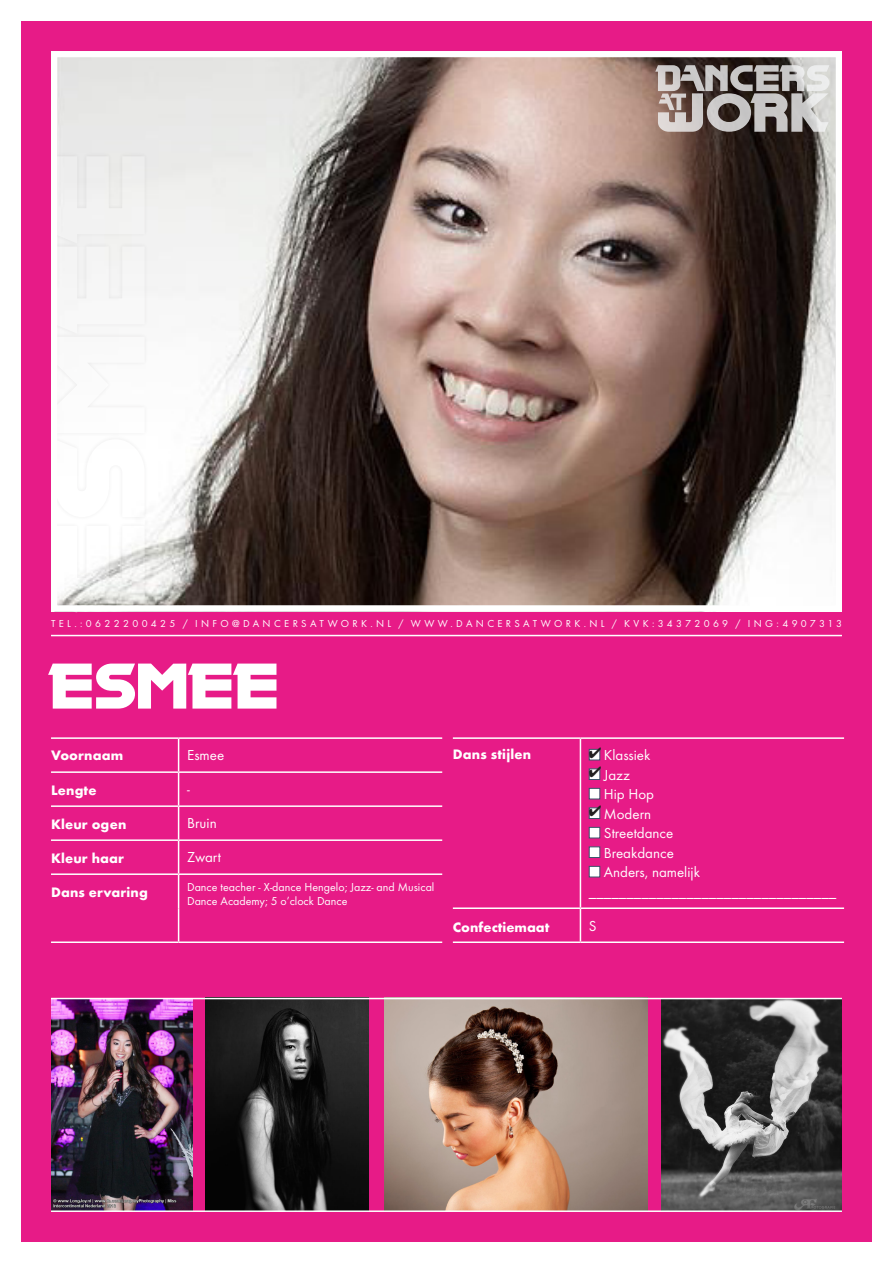
<style>
.page{position:relative;width:893px;height:1263px;background:#fff}
.page>*{position:absolute;margin:0;border:0;box-sizing:border-box;transform-origin:0 0}
.t1{font:75px "Blade";color:#fff}
._01_Info_danser{font:15px "Futura T";color:#fff}
.t2{font:700 14.25px "Futura T";letter-spacing:.01em;color:#fff}
._01_Info_danser-2{font:12px/14.4px "Futura T";color:#fff}
.t3{font:10.5px "Futura T";letter-spacing:.32em;color:#fff}
</style>
<div class="page">
<div style="left:21px;top:21px;width:851px;height:1221px;background:#e71b87"></div>
<hr style="left:51px;top:737px;width:128px;height:2px;background:#fff">
<hr style="left:179px;top:737px;width:263px;height:2px;background:#fff">
<hr style="left:178px;top:739px;width:1px;height:32px;background:#fff">
<hr style="left:51px;top:771px;width:128px;height:2px;background:#fff">
<hr style="left:179px;top:771px;width:263px;height:2px;background:#fff">
<hr style="left:178px;top:773px;width:1px;height:32px;background:#fff">
<hr style="left:51px;top:805px;width:128px;height:2px;background:#fff">
<hr style="left:179px;top:805px;width:263px;height:2px;background:#fff">
<hr style="left:178px;top:807px;width:1px;height:32px;background:#fff">
<hr style="left:51px;top:839px;width:128px;height:2px;background:#fff">
<hr style="left:179px;top:839px;width:263px;height:2px;background:#fff">
<hr style="left:178px;top:841px;width:1px;height:32px;background:#fff">
<hr style="left:51px;top:873px;width:128px;height:2px;background:#fff">
<hr style="left:179px;top:873px;width:263px;height:2px;background:#fff">
<hr style="left:178px;top:875px;width:1px;height:33px;background:#fff">
<hr style="left:178px;top:908px;width:1px;height:33px;background:#fff">
<hr style="left:51px;top:941px;width:128px;height:2px;background:#fff">
<hr style="left:179px;top:941px;width:263px;height:2px;background:#fff">
<hr style="left:453px;top:737px;width:127px;height:2px;background:#fff">
<hr style="left:580px;top:737px;width:264px;height:2px;background:#fff">
<hr style="left:580px;top:739px;width:1px;height:168px;background:#fff">
<hr style="left:453px;top:907px;width:127px;height:2px;background:#fff">
<hr style="left:580px;top:907px;width:264px;height:2px;background:#fff">
<hr style="left:580px;top:909px;width:1px;height:32px;background:#fff">
<hr style="left:453px;top:941px;width:127px;height:2px;background:#fff">
<hr style="left:580px;top:941px;width:264px;height:2px;background:#fff">
<svg style="left:589px;top:758px;width:11px;height:2px"></svg>
<svg style="left:589px;top:778px;width:11px;height:2px"></svg>
<div style="left:589px;top:788px;width:11px;height:11px;background:#fff;border:1px solid #3d556c"></div>
<svg style="left:589px;top:817px;width:11px;height:2px"></svg>
<div style="left:589px;top:827px;width:11px;height:11px;background:#fff;border:1px solid #3d556c"></div>
<div style="left:589px;top:847px;width:11px;height:11px;background:#fff;border:1px solid #3d556c"></div>
<div style="left:589px;top:866px;width:11px;height:11px;background:#fff;border:1px solid #3d556c"></div>
<img style="left:58px;top:58px;width:777px;height:547px">
<img style="left:51px;top:999px;width:141px;height:211px">
<img style="left:662px;top:999px;width:180px;height:211px">
<img style="left:385px;top:999px;width:262px;height:211px">
<img style="left:205px;top:999px;width:164px;height:211px">
<hr style="left:51px;top:998px;width:791px;height:1px;background:#fff">
<hr style="left:51px;top:1210px;width:791px;height:2px;background:#fff">
<hr style="left:51px;top:635px;width:791px;height:1px;background:#fff">
<svg style="left:655px;top:65px;width:174px;height:67px;background:#9d9694"></svg>
<div style="left:50px;top:152px;width:99px;height:465px;background:#231f20;opacity:.4"></div>
<div style="left:51px;top:51px;width:791px;height:561px;border:6px solid #fff"></div>
<svg style="left:589px;top:748px;width:12px;height:10px"></svg>
<svg style="left:589px;top:768px;width:12px;height:10px"></svg>
<svg style="left:589px;top:807px;width:12px;height:10px"></svg>
<p class="t3" style="left:51px;top:618px;width:792px">TEL.:0622200425 / INFO@DANCERSATWORK.NL / WWW.DANCERSATWORK.NL / KVK:34372069 / ING:4907313</p>
<p class="t1" style="left:51px;top:648px;width:231px">ESMEE</p>
<p class="t2" style="left:51px;top:747px;width:74px">Voornaam</p>
<p class="t2" style="left:51px;top:781px;width:47px">Lengte</p>
<p class="t2" style="left:51px;top:815px;width:77px">Kleur ogen</p>
<p class="t2" style="left:51px;top:849px;width:74px">Kleur haar</p>
<p class="t2" style="left:51px;top:884px;width:98px">Dans ervaring</p>
<p class="_01_Info_danser" style="left:187px;top:746px;width:39px">Esmee</p>
<p class="_01_Info_danser" style="left:187px;top:780px;width:4px">-</p>
<p class="_01_Info_danser" style="left:187px;top:814px;width:31px">Bruin</p>
<p class="_01_Info_danser" style="left:187px;top:848px;width:35px">Zwart</p>
<p class="_01_Info_danser-2" style="left:187px;top:880px;width:249px">Dance teacher - X-dance Hengelo; Jazz- and Musical<br>Dance Academy; 5 o’clock Dance</p>
<p class="t2" style="left:453px;top:746px;width:80px">Dans stijlen</p>
<p class="_01_Info_danser" style="left:604px;top:746px;width:48px">Klassiek</p>
<p class="_01_Info_danser" style="left:604px;top:766px;width:28px">Jazz</p>
<p class="_01_Info_danser" style="left:604px;top:785px;width:52px">Hip Hop</p>
<p class="_01_Info_danser" style="left:604px;top:805px;width:49px">Modern</p>
<p class="_01_Info_danser" style="left:604px;top:824px;width:71px">Streetdance</p>
<p class="_01_Info_danser" style="left:604px;top:844px;width:72px">Breakdance</p>
<p class="_01_Info_danser" style="left:604px;top:863px;width:98px">Anders, namelijk</p>
<p class="_01_Info_danser" style="left:589px;top:883px;width:249px">_________________________________</p>
<p class="t2" style="left:453px;top:919px;width:98px">Confectiemaat</p>
<p class="_01_Info_danser" style="left:589px;top:917px;width:9px">S</p>
</div>
